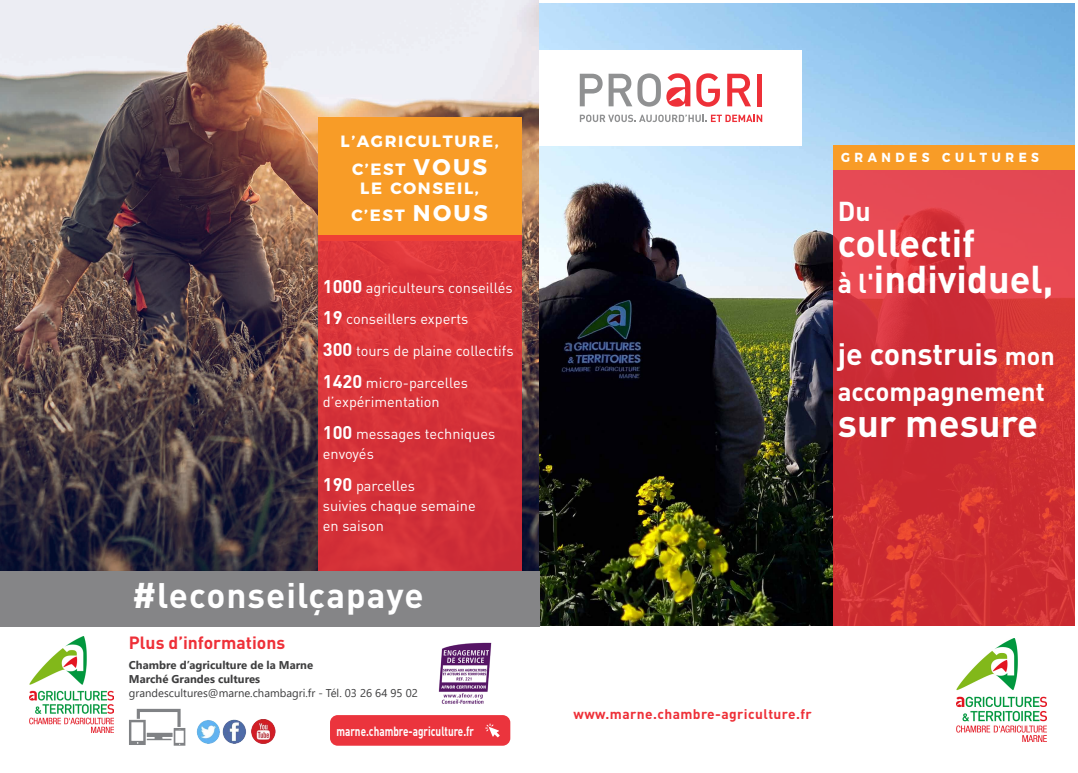
<style>
.page{position:relative;width:1078px;height:773px;background:#fff}
.page>*{position:absolute;margin:0;border:0;box-sizing:border-box;transform-origin:0 0}
.t1{font:700 38.25px "DIN";color:#fff}
.t2{font:700 35px "DIN Pro";letter-spacing:.03em;color:#fff}
.t3{font:700 30.38px "DIN";color:#fff}
.t4{font:700 27px "DIN";color:#fff}
.t5{font:700 25.88px "DIN";color:#fff}
.t6{font:700 17.5px "DIN";color:#ee3038}
.t7{font:700 16.38px/27.2px "Montserrat";letter-spacing:.1em;color:#fff;text-align:center}
.t8{font:14.5px/20px "DIN Pro";color:#fff}
.t9{font:700 13.75px "DIN";letter-spacing:.03em;color:#ee3038}
.t10{font:700 13.25px "DIN Pro";color:#fff;scale:.75 1}
.t11{font:700 13.12px "Montserrat";letter-spacing:.38em;color:#fff;scale:.91 1}
.t12{font:700 11.25px "Segoe UI";color:#3e3e3f}
.t13{font:11.25px "Segoe UI";color:#3e3e3f}
.s1{font-size:22.62px}
.s2{font-weight:700;font-size:18.12px}
.s3{font-size:27px}
.s4{font-size:25px}
</style>
<div class="page">
<img style="left:539px;top:4px;width:535px;height:621px">
<svg style="left:833px;top:170px;width:241px;height:455px;background:#d4343a"></svg>
<div style="left:539px;top:50px;width:262px;height:95px;background:#fff"></div>
<div style="left:833px;top:145px;width:241px;height:25px;background:#f89c27"></div>
<svg style="left:696px;top:73px;width:23px;height:34px"></svg>
<svg style="left:579px;top:115px;width:183px;height:7px"></svg>
<svg style="left:579px;top:74px;width:23px;height:32px"></svg>
<svg style="left:608px;top:73px;width:52px;height:34px"></svg>
<svg style="left:727px;top:74px;width:23px;height:32px"></svg>
<div style="left:757px;top:74px;width:5px;height:32px;background:#ee3038"></div>
<svg style="left:666px;top:73px;width:24px;height:34px"></svg>
<img style="left:0;top:0;width:539px;height:570px">
<img style="left:956px;top:638px;width:89px;height:103px">
<div style="left:318px;top:117px;width:203px;height:124px;background:#f89c27"></div>
<div style="left:318px;top:235px;width:203px;height:344px;background:linear-gradient(to right,#da353a,#d53239)"></div>
<div style="left:0;top:570px;width:539px;height:56px;background:#858587"></div>
<svg style="left:129px;top:708px;width:56px;height:37px"></svg>
<div style="left:330px;top:715px;width:180px;height:30px;background:#eb343d;border-radius:8px"></div>
<svg style="left:485px;top:723px;width:14px;height:14px"></svg>
<img style="left:30px;top:636px;width:84px;height:96px">
<img style="left:196px;top:719px;width:80px;height:25px">
<img style="left:438px;top:642px;width:53px;height:62px">
<p class="t7" style="left:340px;top:126px;width:160px">L’AGRICULTURE,<br>C’EST <span class="s1">VOUS</span></p>
<p class="t7" style="left:360px;top:173px;width:120px">LE CONSEIL,</p>
<p class="t7" style="left:351px;top:200px;width:138px">C’EST <span class="s1">NOUS</span></p>
<p class="t8" style="left:323px;top:277px;width:191px"><span class="s2">1000</span> agriculteurs conseillés</p>
<p class="t8" style="left:323px;top:308px;width:147px"><span class="s2">19</span> conseillers experts</p>
<p class="t8" style="left:323px;top:340px;width:192px"><span class="s2">300</span> tours de plaine collectifs</p>
<p class="t8" style="left:323px;top:371px;width:147px"><span class="s2">1420</span> micro-parcelles d’expérimentation</p>
<p class="t8" style="left:323px;top:423px;width:174px"><span class="s2">100</span> messages techniques envoyés</p>
<p class="t8" style="left:323px;top:475px;width:94px"><span class="s2">190</span> parcelles</p>
<p class="t8" style="left:323px;top:495px;width:154px">suivies chaque semaine</p>
<p class="t8" style="left:323px;top:515px;width:63px">en saison</p>
<p class="t2" style="left:132px;top:571px;width:293px">#leconseilçapaye</p>
<p class="t6" style="left:129px;top:631px;width:158px">Plus d’informations</p>
<p class="t12" style="left:129px;top:654px;width:186px">Chambre d’agriculture de la Marne</p>
<p class="t12" style="left:129px;top:668px;width:133px">Marché Grandes cultures</p>
<p class="t13" style="left:129px;top:681px;width:290px">grandescultures@marne.chambagri.fr - Tél. 03 26 64 95 02</p>
<p class="t10" style="left:336px;top:722px;width:185px">marne.chambre-agriculture.fr</p>
<p class="t11" style="left:840px;top:147px;width:219px">GRANDES CULTURES</p>
<p class="t4" style="left:837px;top:194px;width:34px">Du</p>
<p class="t1" style="left:837px;top:218px;width:139px">collectif</p>
<p class="t1" style="left:837px;top:254px;width:217px"><span class="s3">à l'</span>individuel,</p>
<p class="t3" style="left:837px;top:334px;width:218px">je construis <span class="s4">mon</span></p>
<p class="t5" style="left:837px;top:375px;width:208px">accompagnement</p>
<p class="t1" style="left:837px;top:398px;width:202px">sur mesure</p>
<p class="t9" style="left:573px;top:705px;width:240px">www.marne.chambre-agriculture.fr</p>
</div>
